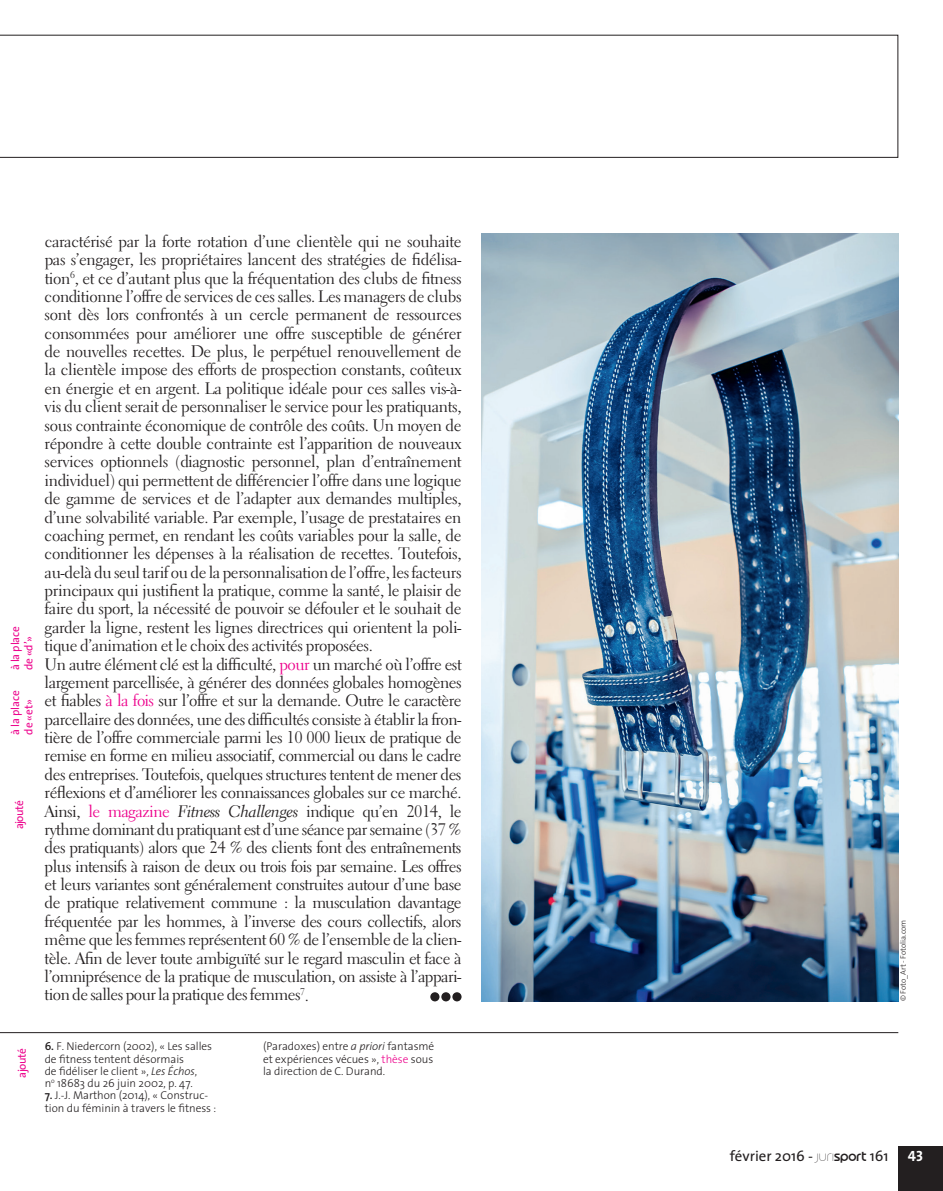
<style>
.page{position:relative;width:943px;height:1191px;background:#fff}
.page>*{position:absolute;margin:0;border:0;box-sizing:border-box;transform-origin:0 0}
.t1{font:16.62px/18.4px "Electra LT Std";letter-spacing:-.02em;color:#231f20}
.t2{font:14.88px "The Sans";color:#231f20}
.t3{font:14.88px "The Sans Bold Caps";color:#fff}
.t4{font:300 11.38px/12.2px "The Sans";letter-spacing:-.005em;color:#231f20}
.t5{font:11.38px/13.1px "The Sans";letter-spacing:-.005em;color:#ed028c}
.t6{font:300 7.88px "The Sans";letter-spacing:-.005em;color:#231f20}
.s1{color:#ed028c}
.s2{font-family:"Electra LT Std Cursive"}
.s3{font-weight:600}
.s4{font-style:italic}
.s5{font-family:"Spruce";font-weight:300}
.s6{font-family:"Spruce";font-weight:500}
</style>
<div class="page">
<svg style="left:0;top:35px;width:898px;height:123px"></svg>
<hr style="left:0;top:1032px;width:898px;height:1px;background:#231f20">
<div style="left:898px;top:1146px;width:45px;height:45px;background:#231f20"></div>
<div style="left:430px;top:992px;width:9px;height:9px;background:#231f20;border-radius:50%"></div>
<div style="left:441px;top:992px;width:9px;height:9px;background:#231f20;border-radius:50%"></div>
<div style="left:452px;top:992px;width:9px;height:9px;background:#231f20;border-radius:50%"></div>
<img style="left:481px;top:233px;width:417px;height:768px">
<p class="t5" style="left:8px;top:670px;width:46px;rotate:-90deg">à la place de «d’»</p>
<p class="t5" style="left:8px;top:735px;width:46px;rotate:-90deg">à la place de «et»</p>
<p class="t5" style="left:12px;top:829px;width:30px;rotate:-90deg">ajouté</p>
<p class="t1" style="left:45px;top:232px;width:418px">caractérisé par la forte rotation d’une clientèle qui ne souhaite pas s’engager, les propriétaires lancent des stratégies de fidélisa&shy;tion<sup>6</sup>, et ce d’autant plus que la fréquentation des clubs de fitness conditionne l’offre de services de ces salles. Les managers de clubs sont dès lors confrontés à un cercle permanent de ressources consommées pour améliorer une offre susceptible de générer de nouvelles recettes. De plus, le perpétuel renouvellement de la clientèle impose des efforts de prospection constants, coûteux en énergie et en argent. La politique idéale pour ces salles vis-à&shy;vis du client serait de personnaliser le service pour les pratiquants, sous contrainte économique de contrôle des coûts. Un moyen de répondre à cette double contrainte est l’apparition de nouveaux services optionnels (diagnostic personnel, plan d’entraînement individuel) qui permettent de différencier l’offre dans une logique de gamme de services et de l’adapter aux demandes multiples, d’une solvabilité variable. Par exemple, l’usage de prestataires en coaching permet, en rendant les coûts variables pour la salle, de conditionner les dépenses à la réalisation de recettes. Toutefois, au-delà du seul tarif ou de la personnalisation de l’offre, les facteurs principaux qui justifient la pratique, comme la santé, le plaisir de faire du sport, la nécessité de pouvoir se défouler et le souhait de garder la ligne, restent les lignes directrices qui orientent la poli&shy;tique d’animation et le choix des activités proposées.<br>Un autre élément clé est la difficulté, <span class="s1">pour</span> un marché où l’offre est largement parcellisée, à générer des données globales homogènes et fiables <span class="s1">à la fois</span> sur l’offre et sur la demande. Outre le caractère parcellaire des données, une des difficultés consiste à établir la fron&shy;tière de l’offre commerciale parmi les 10 000 lieux de pratique de remise en forme en milieu associatif, commercial ou dans le cadre des entreprises. Toutefois, quelques structures tentent de mener des réflexions et d’améliorer les connaissances globales sur ce marché.<br>Ainsi, <span class="s1">le magazine</span> <span class="s2">Fitness Challenges</span> indique qu’en 2014, le rythme dominant du pratiquant est d’une séance par semaine (37 % des pratiquants) alors que 24 % des clients font des entraînements plus intensifs à raison de deux ou trois fois par semaine. Les offres et leurs variantes sont généralement construites autour d’une base de pratique relativement commune : la musculation davantage fréquentée par les hommes, à l’inverse des cours collectifs, alors même que les femmes représentent 60 % de l’ensemble de la clien&shy;tèle. Afin de lever toute ambiguïté sur le regard masculin et face à l’omniprésence de la pratique de musculation, on assiste à l’appari&shy;tion de salles pour la pratique des femmes<sup>7</sup>.</p>
<p class="t5" style="left:15px;top:1077px;width:31px;rotate:-90deg">ajouté</p>
<p class="t4" style="left:45px;top:1040px;width:169px"><span class="s3">6.</span> F. Niedercorn (2002), « Les salles de fitness tentent désormais<br>de fidéliser le client », <span class="s4">Les Échos</span>,<br>n<sup>o</sup> 18683 du 26 juin 2002, p. 47.</p>
<p class="t4" style="left:45px;top:1089px;width:173px"><span class="s3">7.</span> J.-J. Marthon (2014), « Construc&shy;tion du féminin à travers le fitness :</p>
<p class="t4" style="left:263px;top:1040px;width:173px;text-align:justify">(Paradoxes) entre <span class="s4">a priori</span> fantasmé et expériences vécues », <span class="s1">thèse</span> sous la direction de C. Durand.</p>
<p class="t6" style="left:896px;top:1001px;width:83px;rotate:-90deg">© Foto_Art - Fotolia.com</p>
<p class="t2" style="left:729px;top:1144px;width:160px">février 2016 - <span class="s5">juri</span><span class="s6">sport</span> 161</p>
<p class="t3" style="left:907px;top:1143px;width:17px">43</p>
</div>
